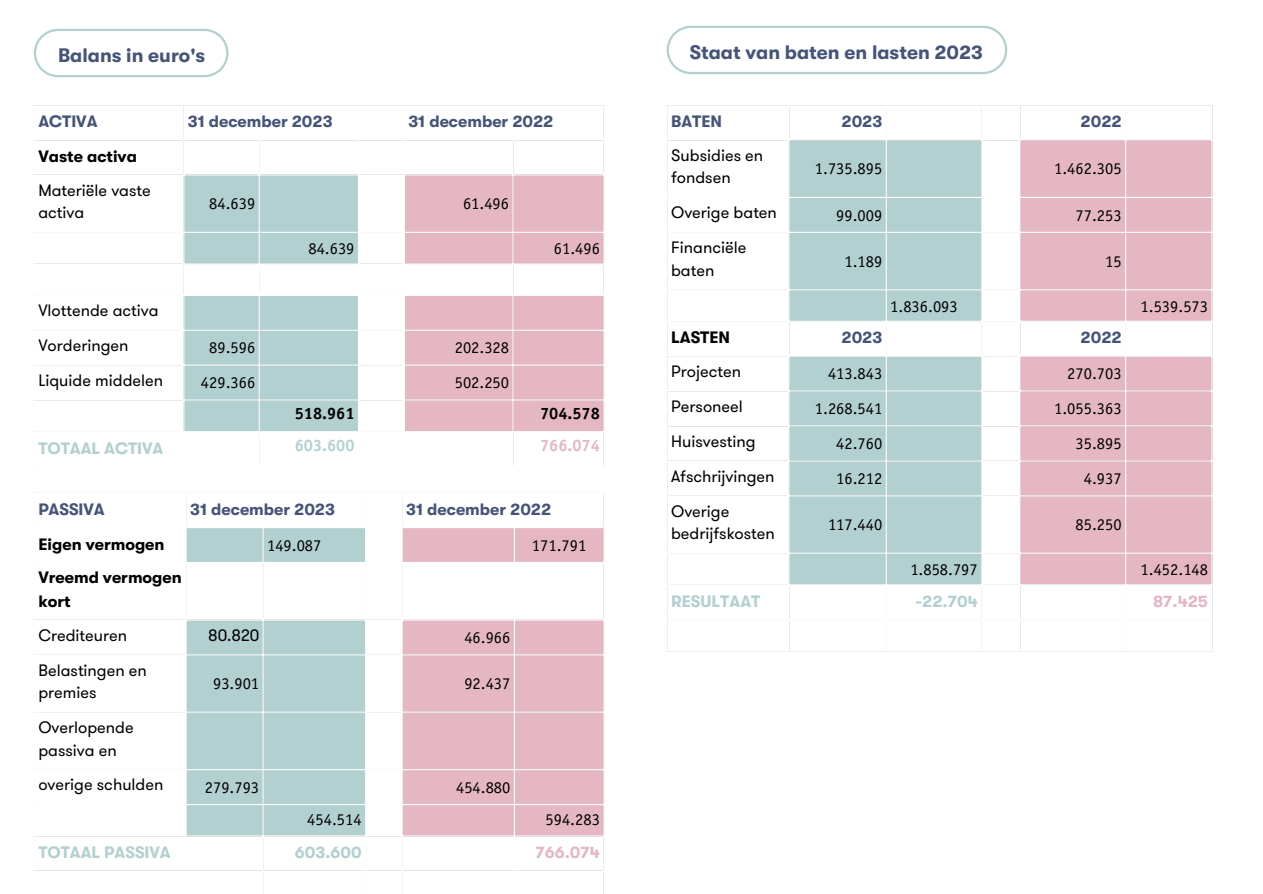
<style>
.page{position:relative;width:1263px;height:894px;background:#fff}
.page>*{position:absolute;margin:0;border:0;box-sizing:border-box;transform-origin:0 0}
.t1{font:700 19.5px "GT Walsheim";color:#465479}
.t2{font:16.5px "Officina Sans";color:#000}
.t3{font:16.5px/22.5px "GT Walsheim";color:#000}
.t4{font:700 16.5px "GT Walsheim";color:#465479}
.t5{font:700 16.5px/23.7px "GT Walsheim";color:#000}
.t6{font:700 16.5px "GT Walsheim";color:#b3d0d0}
.t7{font:700 16.5px "Officina Sans Std";color:#000}
.t8{font:700 16.5px "GT Walsheim";color:#e5b7c2}
.t9{font:700 16.5px "Officina Sans Std";color:#b3d0d0}
.t10{font:700 16.5px "Officina Sans Std";color:#e5b7c2}
</style>
<div class="page">
<svg style="left:185px;top:140px;width:418px;height:1px"></svg>
<svg style="left:184px;top:175px;width:174px;height:256px;background:#bdd6d6"></svg>
<svg style="left:405px;top:175px;width:198px;height:256px;background:#e8c0c9"></svg>
<hr style="left:259px;top:140px;width:1px;height:326px;background:#fff">
<hr style="left:358px;top:106px;width:1px;height:360px;background:#fff">
<hr style="left:404px;top:106px;width:1px;height:360px;background:#fff">
<hr style="left:512px;top:140px;width:2px;height:326px;background:#fff">
<hr style="left:34px;top:232px;width:570px;height:1px;background:#fff">
<hr style="left:34px;top:263px;width:570px;height:1px;background:#fff">
<hr style="left:34px;top:295px;width:570px;height:1px;background:#fff">
<hr style="left:34px;top:329px;width:570px;height:2px;background:#fff">
<hr style="left:34px;top:364px;width:570px;height:1px;background:#fff">
<hr style="left:34px;top:399px;width:570px;height:1px;background:#fff">
<div style="left:187px;top:528px;width:178px;height:33px;background:#b3d0d0"></div>
<div style="left:403px;top:528px;width:200px;height:33px;background:#e5b7c2"></div>
<svg style="left:186px;top:620px;width:417px;height:217px;background:#d2c8ce"></svg>
<hr style="left:186px;top:493px;width:1px;height:342px;background:#fff">
<hr style="left:263px;top:528px;width:1px;height:365px;background:#fff">
<hr style="left:365px;top:493px;width:1px;height:400px;background:#fff">
<hr style="left:402px;top:493px;width:1px;height:400px;background:#fff">
<hr style="left:514px;top:528px;width:1px;height:365px;background:#fff">
<hr style="left:34px;top:654px;width:570px;height:1px;background:#fff">
<hr style="left:34px;top:711px;width:570px;height:1px;background:#fff">
<hr style="left:34px;top:768px;width:570px;height:2px;background:#fff">
<hr style="left:34px;top:803px;width:570px;height:1px;background:#fff">
<hr style="left:34px;top:835px;width:570px;height:1px;background:#fff">
<svg style="left:790px;top:140px;width:191px;height:444px;background:#b7d2d2"></svg>
<div style="left:1021px;top:140px;width:190px;height:444px;background:#e5b7c2"></div>
<svg style="left:887px;top:322px;width:324px;height:33px"></svg>
<hr style="left:886px;top:106px;width:1px;height:544px;background:#fff">
<hr style="left:981px;top:106px;width:1px;height:544px;background:#fff">
<hr style="left:1019px;top:106px;width:2px;height:544px;background:#fff">
<hr style="left:1125px;top:106px;width:1px;height:544px;background:#fff">
<hr style="left:667px;top:197px;width:545px;height:1px;background:#fff">
<hr style="left:667px;top:232px;width:545px;height:1px;background:#fff">
<hr style="left:667px;top:289px;width:545px;height:1px;background:#fff">
<hr style="left:667px;top:320px;width:545px;height:2px;background:#fff">
<hr style="left:667px;top:355px;width:545px;height:1px;background:#fff">
<hr style="left:667px;top:390px;width:545px;height:1px;background:#fff">
<hr style="left:667px;top:425px;width:545px;height:1px;background:#fff">
<hr style="left:667px;top:460px;width:545px;height:1px;background:#fff">
<hr style="left:667px;top:495px;width:545px;height:1px;background:#fff">
<hr style="left:667px;top:552px;width:545px;height:1px;background:#fff">
<svg style="left:34px;top:29px;width:194px;height:48px"></svg>
<svg style="left:667px;top:26px;width:340px;height:48px"></svg>
<p class="t1" style="left:58px;top:44px;width:149px">Balans in euro's</p>
<p class="t1" style="left:690px;top:41px;width:295px">Staat van baten en lasten 2023</p>
<h1 class="t4" style="left:38px;top:112px;width:61px">ACTIVA</h1>
<p class="t4" style="left:188px;top:112px;width:146px">31 december 2023</p>
<p class="t4" style="left:408px;top:112px;width:147px">31 december 2022</p>
<p class="t5" style="left:38px;top:145px;width:100px">Vaste activa</p>
<p class="t3" style="left:38px;top:180px;width:114px">Materiële vaste activa</p>
<p class="t2" style="left:209px;top:194px;width:48px">84.639</p>
<p class="t2" style="left:463px;top:194px;width:48px">61.496</p>
<p class="t2" style="left:308px;top:239px;width:48px">84.639</p>
<p class="t2" style="left:554px;top:239px;width:48px">61.496</p>
<p class="t3" style="left:38px;top:301px;width:122px">Vlottende activa</p>
<p class="t3" style="left:38px;top:335px;width:92px">Vorderingen</p>
<p class="t2" style="left:209px;top:338px;width:48px">89.596</p>
<p class="t2" style="left:455px;top:338px;width:56px">202.328</p>
<p class="t3" style="left:38px;top:370px;width:126px">Liquide middelen</p>
<p class="t2" style="left:201px;top:373px;width:56px">429.366</p>
<p class="t2" style="left:455px;top:373px;width:56px">502.250</p>
<p class="t7" style="left:295px;top:406px;width:61px">518.961</p>
<p class="t7" style="left:540px;top:406px;width:61px">704.578</p>
<p class="t6" style="left:38px;top:438px;width:127px">TOTAAL ACTIVA</p>
<p class="t9" style="left:295px;top:439px;width:61px">603.600</p>
<p class="t10" style="left:540px;top:439px;width:61px">766.074</p>
<p class="t4" style="left:38px;top:499px;width:68px">PASSIVA</p>
<p class="t4" style="left:190px;top:499px;width:146px">31 december 2023</p>
<p class="t4" style="left:406px;top:499px;width:147px">31 december 2022</p>
<p class="t5" style="left:38px;top:532px;width:128px">Eigen vermogen</p>
<p class="t2" style="left:267px;top:535px;width:56px">149.087</p>
<p class="t2" style="left:532px;top:535px;width:56px">171.791</p>
<p class="t5" style="left:38px;top:566px;width:145px">Vreemd vermogen kort</p>
<p class="t3" style="left:38px;top:625px;width:90px">Crediteuren</p>
<p class="t3" style="left:208px;top:625px;width:53px">80.820</p>
<p class="t2" style="left:464px;top:627px;width:48px">46.966</p>
<p class="t3" style="left:38px;top:660px;width:110px">Belastingen en premies</p>
<p class="t2" style="left:213px;top:673px;width:48px">93.901</p>
<p class="t2" style="left:464px;top:673px;width:48px">92.437</p>
<p class="t3" style="left:38px;top:717px;width:97px">Overlopende passiva en</p>
<p class="t3" style="left:38px;top:774px;width:127px">overige schulden</p>
<p class="t2" style="left:205px;top:777px;width:56px">279.793</p>
<p class="t2" style="left:456px;top:777px;width:56px">454.880</p>
<p class="t2" style="left:307px;top:809px;width:56px">454.514</p>
<p class="t2" style="left:546px;top:809px;width:56px">594.283</p>
<p class="t6" style="left:38px;top:842px;width:134px">TOTAAL PASSIVA</p>
<p class="t6" style="left:295px;top:842px;width:68px">603.600</p>
<p class="t8" style="left:536px;top:842px;width:66px">766.074</p>
<p class="t4" style="left:671px;top:112px;width:53px">BATEN</p>
<p class="t4" style="left:841px;top:112px;width:42px">2023</p>
<p class="t4" style="left:1081px;top:112px;width:43px">2022</p>
<p class="t3" style="left:671px;top:145px;width:94px">Subsidies en fondsen</p>
<p class="t2" style="left:815px;top:159px;width:69px">1.735.895</p>
<p class="t2" style="left:1054px;top:159px;width:69px">1.462.305</p>
<p class="t3" style="left:671px;top:203px;width:107px">Overige baten</p>
<p class="t2" style="left:836px;top:205px;width:48px">99.009</p>
<p class="t2" style="left:1075px;top:205px;width:48px">77.253</p>
<p class="t3" style="left:671px;top:238px;width:77px">Financiële baten</p>
<p class="t2" style="left:844px;top:251px;width:39px">1.189</p>
<p class="t2" style="left:1105px;top:251px;width:18px">15</p>
<p class="t2" style="left:890px;top:296px;width:69px">1.836.093</p>
<p class="t2" style="left:1140px;top:296px;width:69px">1.539.573</p>
<p class="t5" style="left:671px;top:326px;width:61px">LASTEN</p>
<p class="t4" style="left:841px;top:328px;width:42px">2023</p>
<p class="t4" style="left:1081px;top:328px;width:43px">2022</p>
<p class="t3" style="left:671px;top:361px;width:72px">Projecten</p>
<p class="t2" style="left:828px;top:364px;width:56px">413.843</p>
<p class="t2" style="left:1067px;top:364px;width:56px">270.703</p>
<p class="t3" style="left:671px;top:396px;width:73px">Personeel</p>
<p class="t2" style="left:815px;top:399px;width:69px">1.268.541</p>
<p class="t2" style="left:1054px;top:399px;width:69px">1.055.363</p>
<p class="t3" style="left:671px;top:431px;width:86px">Huisvesting</p>
<p class="t2" style="left:836px;top:433px;width:48px">42.760</p>
<p class="t2" style="left:1075px;top:433px;width:48px">35.895</p>
<p class="t3" style="left:671px;top:466px;width:105px">Afschrijvingen</p>
<p class="t2" style="left:836px;top:468px;width:48px">16.212</p>
<p class="t2" style="left:1084px;top:468px;width:39px">4.937</p>
<p class="t3" style="left:671px;top:501px;width:105px">Overige bedrijfskosten</p>
<p class="t2" style="left:828px;top:514px;width:56px">117.440</p>
<p class="t2" style="left:1075px;top:514px;width:48px">85.250</p>
<p class="t2" style="left:910px;top:559px;width:69px">1.858.797</p>
<p class="t2" style="left:1140px;top:559px;width:69px">1.452.148</p>
<p class="t6" style="left:671px;top:591px;width:91px">RESULTAAT</p>
<p class="t6" style="left:916px;top:591px;width:64px">-22.704</p>
<p class="t8" style="left:1153px;top:591px;width:57px">87.425</p>
</div>
